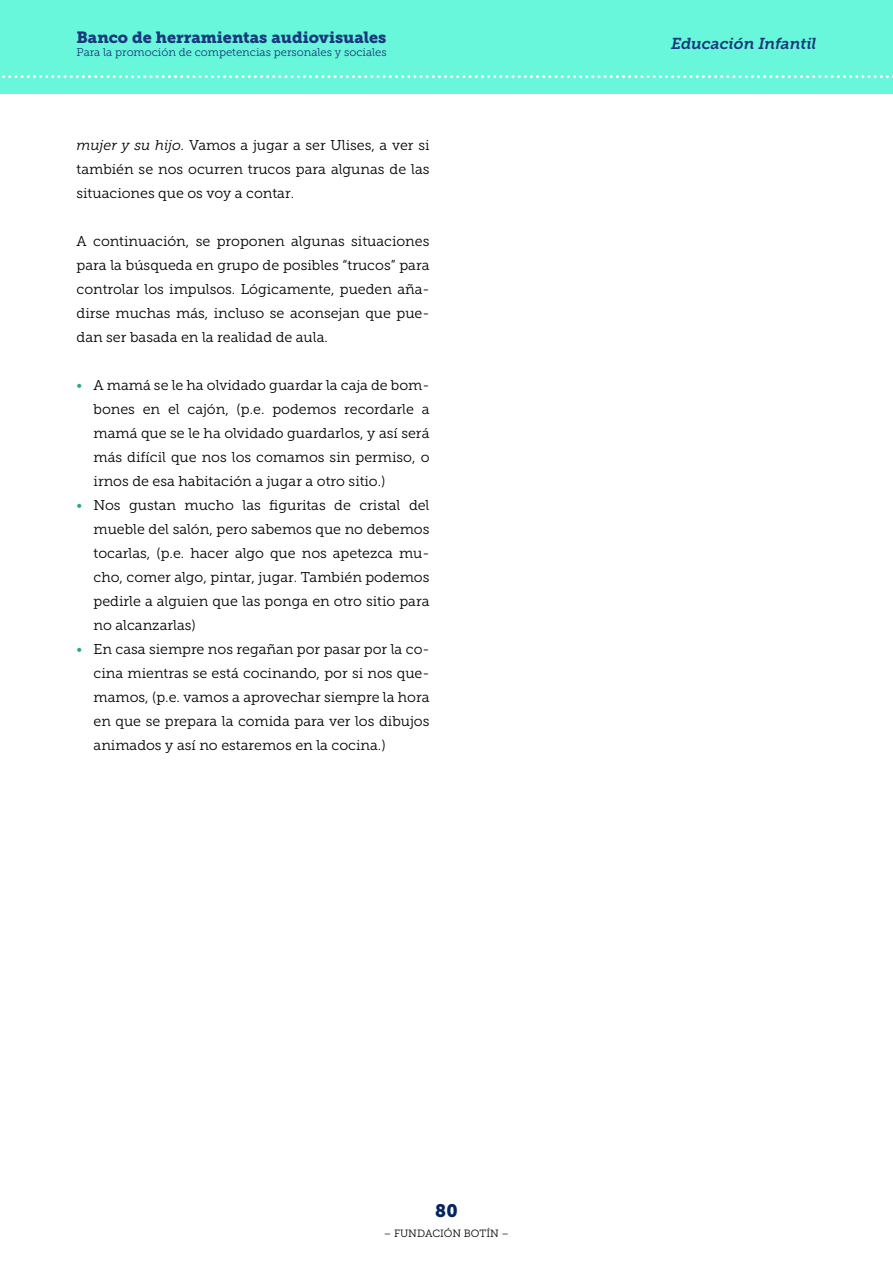
<style>
.page{position:relative;width:893px;height:1263px;background:#fff}
.page>*{position:absolute;margin:0;border:0;box-sizing:border-box;transform-origin:0 0}
.t1{font:18px "Museo Slab 900";color:#052661}
.t2{font:16.2px "Museo Slab 900";color:#1a387d}
.t3{font:italic 15.75px "Museo Slab 700";letter-spacing:-.005em;color:#1a387d}
.t4{font:14.25px/24px "Museo Slab 300";color:#000;text-align:justify}
.t5{font:11.25px "Museo Slab 300";color:#1a387d}
.t6{font:10.5px "Museo Slab 300";color:#000}
.s1{font-style:italic}
.s2{color:#24ac7e}
</style>
<div class="page">
<div style="left:0;top:0;width:893px;height:94px;background:#69f7db"></div>
<svg style="left:2px;top:75px;width:891px;height:3px"></svg>
<p class="t2" style="left:77px;top:28px;width:311px">Banco de herramientas audiovisuales</p>
<p class="t5" style="left:77px;top:46px;width:312px">Para la promoción de competencias personales y sociales</p>
<p class="t4" style="left:77px;top:133px;width:354px"><span class="s1">mujer y su hijo.</span> Vamos a jugar a ser Ulises, a ver si también se nos ocurren trucos para algunas de las situaciones que os voy a contar.</p>
<p class="t4" style="left:77px;top:229px;width:354px">A continuación, se proponen algunas situaciones para la búsqueda en grupo de posibles “trucos” para controlar los impulsos. Lógicamente, pueden aña&shy;dirse muchas más, incluso se aconsejan que pue&shy;dan ser basada en la realidad de aula.</p>
<p class="t4" style="left:94px;top:373px;width:337px;text-indent:-17px"><span class="s2">•</span> A mamá se le ha olvidado guardar la caja de bom&shy;bones en el cajón, (p.e. podemos recordarle a mamá que se le ha olvidado guardarlos, y así será más difícil que nos los comamos sin permiso, o irnos de esa habitación a jugar a otro sitio.)</p>
<p class="t4" style="left:94px;top:493px;width:337px;text-indent:-17px"><span class="s2">•</span> Nos gustan mucho las figuritas de cristal del mueble del salón, pero sabemos que no debemos tocarlas, (p.e. hacer algo que nos apetezca mu&shy;cho, comer algo, pintar, jugar. También podemos pedirle a alguien que las ponga en otro sitio para no alcanzarlas)</p>
<p class="t4" style="left:94px;top:637px;width:337px;text-indent:-17px"><span class="s2">•</span> En casa siempre nos regañan por pasar por la co&shy;cina mientras se está cocinando, por si nos que&shy;mamos, (p.e. vamos a aprovechar siempre la hora en que se prepara la comida para ver los dibujos animados y así no estaremos en la cocina.)</p>
<p class="t3" style="left:671px;top:34px;width:147px">Educación Infantil</p>
<p class="t1" style="left:435px;top:1201px;width:24px">80</p>
<p class="t6" style="left:384px;top:1227px;width:127px">– FUNDACIÓN BOTÍN –</p>
</div>
